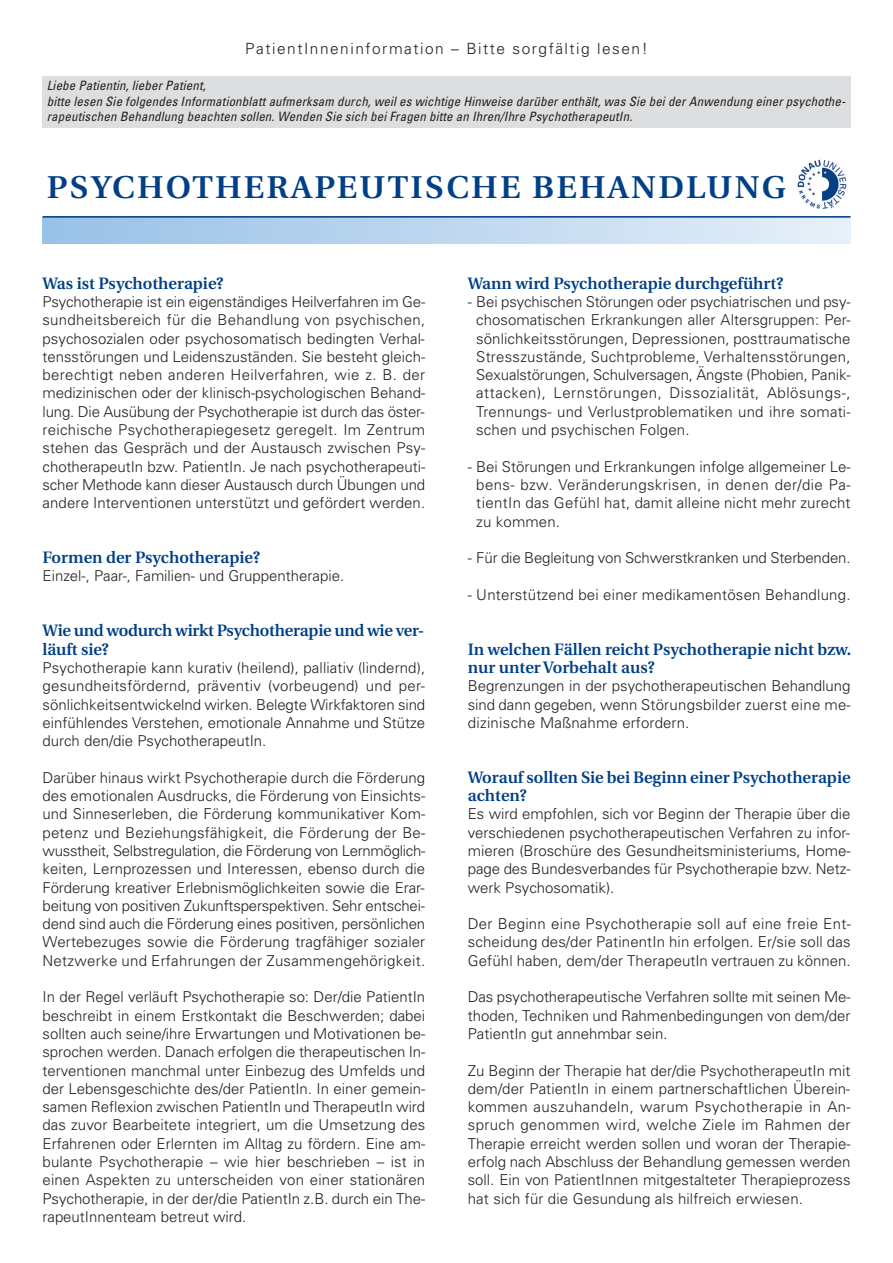
<style>
.page{position:relative;width:893px;height:1263px;background:#fff}
.page>*{position:absolute;margin:0;border:0;box-sizing:border-box;transform-origin:0 0}
.t1{font:600 31.5px "Utopia";letter-spacing:.065em;color:#014086;scale:1.05 1}
.t2{font:600 16.5px/18.3px "Utopia";color:#014086}
.t3{font:300 15.45px "Univers";letter-spacing:.1em;color:#231f20}
.t4{font:300 15px/18.3px "Univers";letter-spacing:.01em;color:#231f20;text-align:justify}
.t5{font:300 15px "Univers";letter-spacing:-.01em;color:#231f20}
.t6{font:italic condensed 12.9px/15.5px "Univers";letter-spacing:.01em;color:#231f20}
</style>
<div class="page">
<div style="left:43px;top:77px;width:807px;height:51px;background:#dddee0"></div>
<div style="left:43px;top:218px;width:807px;height:25px;background:linear-gradient(to right,#98c0e6,#e6f0f9)"></div>
<img style="left:797px;top:159px;width:50px;height:50px">
<hr style="left:43px;top:216px;width:807px;height:2px;background:#014086">
<p class="t3" style="left:245px;top:43px;width:404px">PatientInneninformation – Bitte sorgfältig lesen!</p>
<p class="t6" style="left:47px;top:79px;width:803px">Liebe Patientin,lieber Patient,<br>bitte lesen Sie folgendes Informationblattaufmerksam durch,weiles wichtige Hinweise darüber enthält,was Sie beider Anwendung einer psychothe&shy;rapeutischen Behandlung beachten sollen.Wenden Sie sich beiFragen bitte an Ihren/Ihre PsychotherapeutIn.</p>
<h1 class="t1" style="left:47px;top:174px;width:705px">PSYCHOTHERAPEUTISCHE BEHANDLUNG</h1>
<p class="t2" style="left:43px;top:275px;width:183px">Was ist Psychotherapie?</p>
<p class="t4" style="left:43px;top:294px;width:384px">Psychotherapie ist ein eigenständiges Heilverfahren im Ge&shy;sundheitsbereich für die Behandlung von psychischen, psychosozialen oder psychosomatisch bedingten Verhal&shy;tensstörungen und Leidenszuständen. Sie besteht gleich&shy;berechtigt neben anderen Heilverfahren, wie z. B. der medizinischen oder der klinisch-psychologischen Behand&shy;lung. Die Ausübung der Psychotherapie ist durch das öster&shy;reichische Psychotherapiegesetz geregelt. Im Zentrum stehen das Gespräch und der Austausch zwischen Psy&shy;chotherapeutIn bzw. PatientIn. Je nach psychotherapeuti&shy;scher Methode kann dieser Austausch durch Übungen und andere Interventionen unterstützt und gefördert werden.</p>
<p class="t2" style="left:43px;top:550px;width:219px">Formen der Psychotherapie?</p>
<p class="t4" style="left:43px;top:568px;width:303px">Einzel-, Paar-, Familien- und Gruppentherapie.</p>
<p class="t2" style="left:43px;top:623px;width:383px">Wie und wodurch wirkt Psychotherapie und wie ver&shy;läuft sie?</p>
<p class="t4" style="left:43px;top:660px;width:384px">Psychotherapie kann kurativ (heilend), palliativ (lindernd), ge sundheitsfördernd, präventiv (vorbeugend) und per&shy;sönlichkeitsentwickelnd wirken. Belegte Wirkfaktoren sind einfühlendes Verstehen, emotionale Annahme und Stütze durch den/die PsychotherapeutIn.</p>
<p class="t4" style="left:43px;top:770px;width:384px">Darüber hinaus wirkt Psychotherapie durch die Förderung des emotionalen Ausdrucks, die Förderung von Einsichts&shy;und Sinneserleben, die Förderung kommunikativer Kom&shy;petenz und Beziehungsfähigkeit, die Förderung der Be&shy;wusstheit, Selbstregulation, die Förderung von Lernmöglich&shy;keiten, Lernprozessen und Interessen, ebenso durch die Förderung kreativer Er lebnis möglich keiten sowie die Erar&shy;beitung von positiven Zukunftsperspektiven. Sehr entschei&shy;dend sind auch die Förderung eines positiven, persönlichen Wertebezuges sowie die Förderung tragfähiger sozialer Netzwerke und Erfahrungen der Zusammengehörigkeit.</p>
<p class="t4" style="left:43px;top:989px;width:384px">In der Regel verläuft Psychotherapie so: Der/die PatientIn beschreibt in einem Erstkontakt die Beschwerden; dabei sollten auch seine/ihre Erwartungen und Motivationen be&shy;sprochen werden. Danach erfolgen die therapeutischen In&shy;terventionen manchmal unter Einbezug des Umfelds und der Lebensgeschichte des/der PatientIn. In einer gemein&shy;samen Reflexion zwischen PatientIn und TherapeutIn wird das zuvor Bearbeitete integriert, um die Umsetzung des Erfahrenen oder Erlernten im Alltag zu fördern. Eine am&shy;bulante Psychotherapie – wie hier beschrieben – ist in einen Aspekten zu unterscheiden von einer stationären Psychotherapie, in der der/die PatientIn z.B. durch ein The&shy;rapeutInnenteam betreut wird.</p>
<p class="t2" style="left:468px;top:275px;width:317px">Wann wird Psychotherapie durchgeführt?</p>
<p class="t4" style="left:476px;top:294px;width:376px;text-indent:-9px">- Bei psychischen Störungen oder psychiatrischen und psy&shy;chosomatischen Erkrankungen aller Altersgruppen: Per&shy;sönlichkeitsstörungen, Depressionen, posttraumatische Stresszustände, Suchtprobleme, Verhaltensstörungen, Sexualstörungen, Schulversagen, Ängste (Phobien, Panik&shy;attacken), Lernstörungen, Dissozialität, Ablösungs-, Trennungs- und Verlustproblematiken und ihre somati&shy;schen und psychischen Folgen.</p>
<p class="t4" style="left:476px;top:459px;width:376px;text-indent:-9px">- Bei Störungen und Erkrankungen infolge allgemeiner Le&shy;bens- bzw. Veränderungskrisen, in denen der/die Pa&shy;tientIn das Gefühl hat, damit alleine nicht mehr zurecht zu kommen.</p>
<p class="t5" style="left:468px;top:552px;width:384px">- Für die Begleitung von Schwerstkranken und Sterbenden.</p>
<p class="t4" style="left:468px;top:587px;width:384px">- Unterstützend bei einer medikamentösen Behandlung.</p>
<p class="t2" style="left:468px;top:641px;width:385px">In welchen Fällen reicht Psychotherapie nicht bzw. nur unter Vorbehalt aus?</p>
<p class="t4" style="left:468px;top:678px;width:384px">Begrenzungen in der psychotherapeutischen Behandlung sind dann gegeben, wenn Störungsbilder zuerst eine me&shy;dizinische Maßnahme erfordern.</p>
<p class="t2" style="left:468px;top:769px;width:384px">Worauf sollten Sie bei Beginn einer Psychotherapie achten?</p>
<p class="t4" style="left:468px;top:806px;width:384px">Es wird empfohlen, sich vor Beginn der Therapie über die verschiedenen psychotherapeutischen Verfahren zu infor&shy;mieren (Broschüre des Gesundheitsministeriums, Home&shy;page des Bundesverbandes für Psychotherapie bzw. Netz&shy;werk Psychosomatik).</p>
<p class="t4" style="left:468px;top:916px;width:384px">Der Beginn eine Psychotherapie soll auf eine freie Ent&shy;scheidung des/der PatinentIn hin erfolgen. Er/sie soll das Gefühl haben, dem/der TherapeutIn vertrauen zu können.</p>
<p class="t4" style="left:468px;top:989px;width:384px">Das psychotherapeutische Verfahren sollte mit seinen Me&shy;thoden, Techniken und Rahmenbedingungen von dem/der PatientIn gut annehmbar sein.</p>
<p class="t4" style="left:468px;top:1062px;width:384px">Zu Beginn der Therapie hat der/die PsychotherapeutIn mit dem/der PatientIn in einem partnerschaftlichen Überein&shy;kommen auszuhandeln, warum Psychotherapie in An&shy;spruch genommen wird, welche Ziele im Rahmen der Therapie erreicht werden sollen und woran der Therapie&shy;erfolg nach Abschluss der Behandlung gemessen werden soll. Ein von PatientInnen mitgestalteter Therapieprozess hat sich für die Gesundung als hilfreich erwiesen.</p>
</div>
